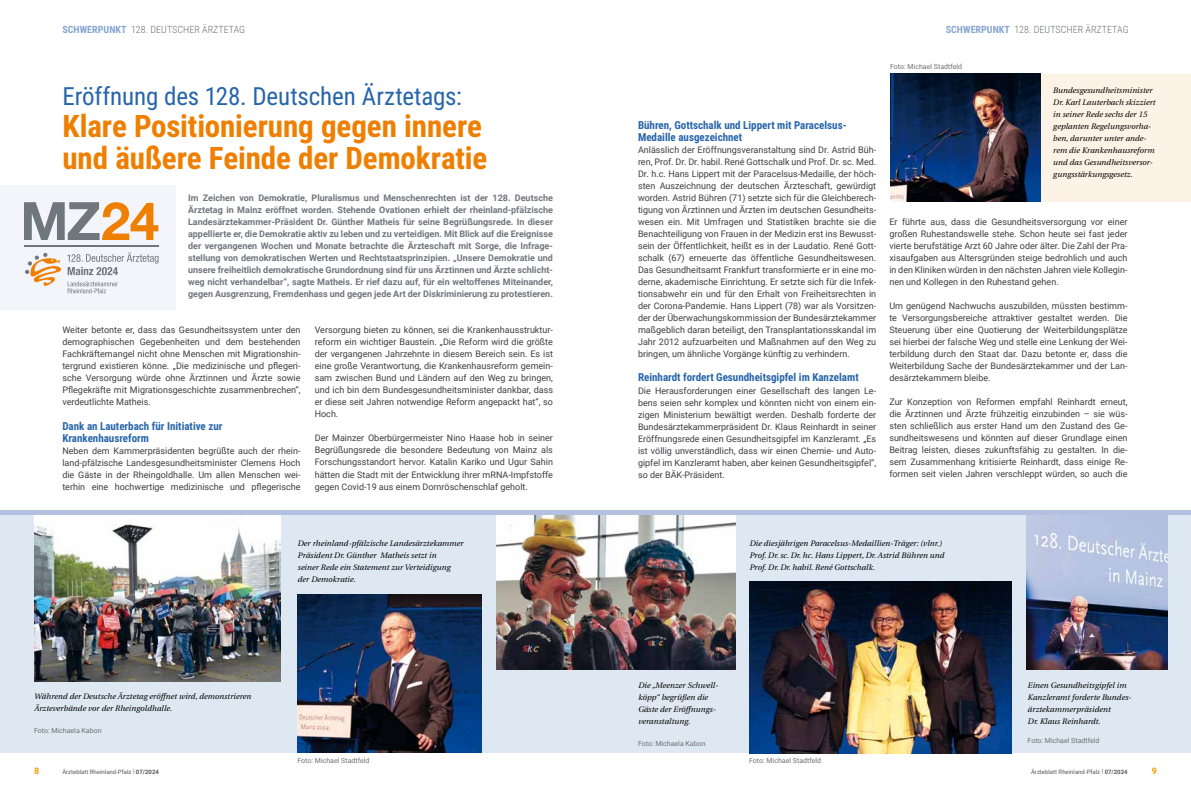
<style>
.page{position:relative;width:1191px;height:794px;background:#fff}
.page>*{position:absolute;margin:0;border:0;box-sizing:border-box;transform-origin:0 0}
.t1{font:700 31px/32px "Roboto Condensed";letter-spacing:-.005em;color:#ee7f00}
.t2{font:25px "Roboto Condensed";letter-spacing:-.005em;color:#2765aa}
.t3{font:700 11px/12px "Roboto Condensed";color:#2765aa}
.t4{font:300 10px "Roboto Condensed";letter-spacing:.005em;color:#707172}
.t5{font:9px/12px "Roboto";color:#3e3d40;text-align:justify}
.t6{font:700 9px/12px "Roboto";color:#70767d;text-align:justify}
.t7{font:700 9px "Roboto";color:#f49e00}
.t8{font:italic 8px/12px "Linguistics Pro";letter-spacing:.005em;color:#000}
.t9{font:7px "Roboto";color:#707172}
.t10{font:6px "Roboto";color:#58585a}
.s1{font-weight:700;color:#86a5d2}
.s2{font-weight:700}
</style>
<div class="page">
<div style="left:890px;top:74px;width:301px;height:127px;background:#fdf2e6"></div>
<div style="left:0;top:511px;width:1191px;height:242px;background:#dee8f2"></div>
<div style="left:0;top:185px;width:176px;height:124px;background:#f4f5fa"></div>
<hr style="left:24px;top:245px;width:134px;height:1px;background:#70767d">
<svg style="left:24px;top:202px;width:134px;height:38px"></svg>
<svg style="left:25px;top:252px;width:133px;height:41px"></svg>
<img style="left:34px;top:514px;width:247px;height:167px">
<img style="left:749px;top:581px;width:263px;height:172px">
<img style="left:497px;top:514px;width:238px;height:156px">
<img style="left:890px;top:74px;width:150px;height:127px">
<img style="left:1026px;top:514px;width:141px;height:156px">
<hr style="left:0;top:510px;width:1191px;height:4px;background:#b3c0df">
<img style="left:297px;top:594px;width:185px;height:159px">
<p class="t4" style="left:62px;top:22px;width:184px"><span class="s1">SCHWERPUNKT</span> 128. DEUTSCHER ÄRZTETAG</p>
<p class="t4" style="left:945px;top:22px;width:184px"><span class="s1">SCHWERPUNKT</span> 128. DEUTSCHER ÄRZTETAG</p>
<h2 class="t2" style="left:62px;top:78px;width:401px">Eröffnung des 128. Deutschen Ärztetags:</h2>
<h1 class="t1" style="left:62px;top:108px;width:426px">Klare Positionierung gegen innere und äußere Feinde der Demokratie</h1>
<p class="t6" style="left:188px;top:192px;width:366px">Im Zeichen von Demokratie, Pluralismus und Menschenrechten ist der 128. Deutsche Ärztetag in Mainz eröffnet worden. Stehende Ovationen erhielt der rheinland-pfälzische Landesärztekammer-Präsident Dr. Günther Matheis für seine Begrüßungsrede. In dieser appellierte er, die Demokratie aktiv zu leben und zu verteidigen. Mit Blick auf die Ereignisse der vergangenen Wochen und Monate betrachte die Ärzteschaft mit Sorge, die Infrage&shy;stellung von demokratischen Werten und Rechtstaatsprinzipien. „Unsere Demokratie und unsere freiheitlich demokratische Grundordnung sind für uns Ärztinnen und Ärzte schlicht&shy;weg nicht verhandelbar“, sagte Matheis. Er rief dazu auf, für ein weltoffenes Miteinander, gegen Ausgrenzung, Fremdenhass und gegen jede Art der Diskriminierung zu protestieren.</p>
<p class="t5" style="left:62px;top:324px;width:240px">Weiter betonte er, dass das Gesundheitssystem unter den demographischen Gegebenheiten und dem bestehenden Fachkräftemangel nicht ohne Menschen mit Migrationshin&shy;tergrund existieren könne. „Die medizinische und pflegeri&shy;sche Versorgung würde ohne Ärztinnen und Ärzte sowie Pflegekräfte mit Migrationsgeschichte zusammenbrechen“, verdeutlichte Matheis.</p>
<p class="t3" style="left:62px;top:419px;width:162px">Dank an Lauterbach für Initiative zur<br>Krankenhausreform</p>
<p class="t5" style="left:62px;top:444px;width:240px">Neben dem Kammerpräsidenten begrüßte auch der rhein&shy;land-pfälzische Landesgesundheitsminister Clemens Hoch die Gäste in der Rheingoldhalle. Um allen Menschen wei&shy;terhin eine hochwertige medizinische und pflegerische</p>
<p class="t5" style="left:315px;top:324px;width:240px">Versorgung bieten zu können, sei die Krankenhausstruktur&shy;reform ein wichtiger Baustein. „Die Reform wird die größte der vergangenen Jahrzehnte in diesem Bereich sein. Es ist eine große Verantwortung, die Krankenhausreform gemein&shy;sam zwischen Bund und Ländern auf den Weg zu bringen, und ich bin dem Bundesgesundheitsminister dankbar, dass er diese seit Jahren notwendige Reform angepackt hat“, so Hoch.</p>
<p class="t5" style="left:315px;top:432px;width:240px">Der Mainzer Oberbürgermeister Nino Haase hob in seiner Begrüßungsrede die besondere Bedeutung von Mainz als Forschungsstandort hervor. Katalin Kariko und Ugur Sahin hätten die Stadt mit der Entwicklung ihrer mRNA-Impfstoffe gegen Covid-19 aus einem Dornröschenschlaf geholt.</p>
<p class="t8" style="left:34px;top:689px;width:219px">Während der Deutsche Ärztetag eröffnet wird, demonstrieren<br>Ärzteverbände vor der Rheingoldhalle.</p>
<p class="t9" style="left:34px;top:725px;width:69px">Foto: Michaela Kabon</p>
<p class="t8" style="left:297px;top:537px;width:167px">Der rheinland-pfälzische Landesärztekammer Präsident Dr. Günther Matheis setzt in<br>seiner Rede ein Statement zur Verteidigung der Demokratie.</p>
<p class="t9" style="left:297px;top:756px;width:73px">Foto: Michael Stadtfeld</p>
<p class="t3" style="left:638px;top:119px;width:210px">Bühren, Gottschalk und Lippert mit Paracelsus-<br>Medaille ausgezeichnet</p>
<p class="t5" style="left:638px;top:144px;width:240px">Anlässlich der Eröffnungsveranstaltung sind Dr. Astrid Büh&shy;ren, Prof. Dr. Dr. habil. René Gottschalk und Prof. Dr. sc. Med.<br>Dr. h.c. Hans Lippert mit der Paracelsus-Medaille, der höch&shy;sten Auszeichnung der deutschen Ärzteschaft, gewürdigt worden. Astrid Bühren (71) setzte sich für die Gleichberech&shy;tigung von Ärztinnen und Ärzten im deutschen Gesundheits&shy;wesen ein. Mit Umfragen und Statistiken brachte sie die Benachteiligung von Frauen in der Medizin erst ins Bewusst&shy;sein der Öffentlichkeit, heißt es in der Laudatio. René Gott&shy;schalk (67) erneuerte das öffentliche Gesundheitswesen.<br>Das Gesundheitsamt Frankfurt transformierte er in eine mo&shy;derne, akademische Einrichtung. Er setzte sich für die Infek&shy;tionsabwehr ein und für den Erhalt von Freiheitsrechten in der Corona-Pandemie. Hans Lippert (78) war als Vorsitzen&shy;der der Überwachungskommission der Bundesärztekammer maßgeblich daran beteiligt, den Transplantationsskandal im Jahr 2012 aufzuarbeiten und Maßnahmen auf den Weg zu bringen, um ähnliche Vorgänge künftig zu verhindern.</p>
<p class="t3" style="left:638px;top:371px;width:222px">Reinhardt fordert Gesundheitsgipfel im Kanzelamt</p>
<p class="t5" style="left:638px;top:384px;width:240px">Die Herausforderungen einer Gesellschaft des langen Le&shy;bens seien sehr komplex und könnten nicht von einem ein&shy;zigen Ministerium bewältigt werden. Deshalb forderte der Bundesärztekammerpräsident Dr. Klaus Reinhardt in seiner Eröffnungsrede einen Gesundheitsgipfel im Kanzleramt. „Es ist völlig unverständlich, dass wir einen Chemie- und Auto&shy;gipfel im Kanzleramt haben, aber keinen Gesundheitsgipfel“, so der BÄK-Präsident.</p>
<p class="t9" style="left:890px;top:62px;width:73px">Foto: Michael Stadtfeld</p>
<p class="t8" style="left:1053px;top:84px;width:104px">Bundesgesundheitsminister<br>Dr. Karl Lauterbach skizziert in seiner Rede sechs der 15 geplanten Regelungsvorha&shy;ben, darunter unter ande&shy;rem die Krankenhausreform und das Gesundheitsversor&shy;gungsstärkungsgesetz.</p>
<p class="t5" style="left:889px;top:216px;width:240px">Er führte aus, dass die Gesundheitsversorgung vor einer großen Ruhestandswelle stehe. Schon heute sei fast jeder vierte berufstätige Arzt 60 Jahre oder älter. Die Zahl der Pra&shy;xisaufgaben aus Altersgründen steige bedrohlich und auch in den Kliniken würden in den nächsten Jahren viele Kollegin&shy;nen und Kollegen in den Ruhestand gehen.</p>
<p class="t5" style="left:889px;top:300px;width:240px">Um genügend Nachwuchs auszubilden, müssten bestimm&shy;te Versorgungsbereiche attraktiver gestaltet werden. Die Steuerung über eine Quotierung der Weiterbildungsplätze sei hierbei der falsche Weg und stelle eine Lenkung der Wei&shy;terbildung durch den Staat dar. Dazu betonte er, dass die Weiterbildung Sache der Bundesärztekammer und der Lan&shy;desärztekammern bleibe.</p>
<p class="t5" style="left:889px;top:396px;width:240px">Zur Konzeption von Reformen empfahl Reinhardt erneut, die Ärztinnen und Ärzte frühzeitig einzubinden – sie wüs&shy;sten schließlich aus erster Hand um den Zustand des Ge&shy;sundheitswesens und könnten auf dieser Grundlage einen Beitrag leisten, dieses zukunftsfähig zu gestalten. In die&shy;sem Zusammenhang kritisierte Reinhardt, dass einige Re&shy;formen seit vielen Jahren verschleppt würden, so auch die</p>
<p class="t8" style="left:749px;top:537px;width:196px">Die diesjährigen Paracelsus-Medaillien-Träger: (vlnr.)<br>Prof. Dr. sc. Dr. hc. Hans Lippert, Dr. Astrid Bühren und<br>Prof. Dr. Dr. habil. René Gottschalk.</p>
<p class="t8" style="left:638px;top:678px;width:82px">Die „Meenzer Schwell&shy;köpp“ begrüßen die<br>Gäste der Eröffnungs&shy;veranstaltung.</p>
<p class="t9" style="left:638px;top:738px;width:69px">Foto: Michaela Kabon</p>
<p class="t9" style="left:749px;top:756px;width:73px">Foto: Michael Stadtfeld</p>
<p class="t8" style="left:1027px;top:678px;width:104px">Einen Gesundheitsgipfel im<br>Kanzleramt forderte Bundes&shy;ärztekammerpräsident<br>Dr. Klaus Reinhardt.</p>
<p class="t9" style="left:1027px;top:735px;width:73px">Foto: Michael Stadtfeld</p>
<p class="t7" style="left:34px;top:764px;width:7px">8</p>
<p class="t10" style="left:62px;top:767px;width:98px">Ärzteblatt Rheinland-Pfalz | <span class="s2">07/2024</span></p>
<p class="t10" style="left:1031px;top:767px;width:98px">Ärzteblatt Rheinland-Pfalz | <span class="s2">07/2024</span></p>
<p class="t7" style="left:1151px;top:764px;width:7px">9</p>
</div>
